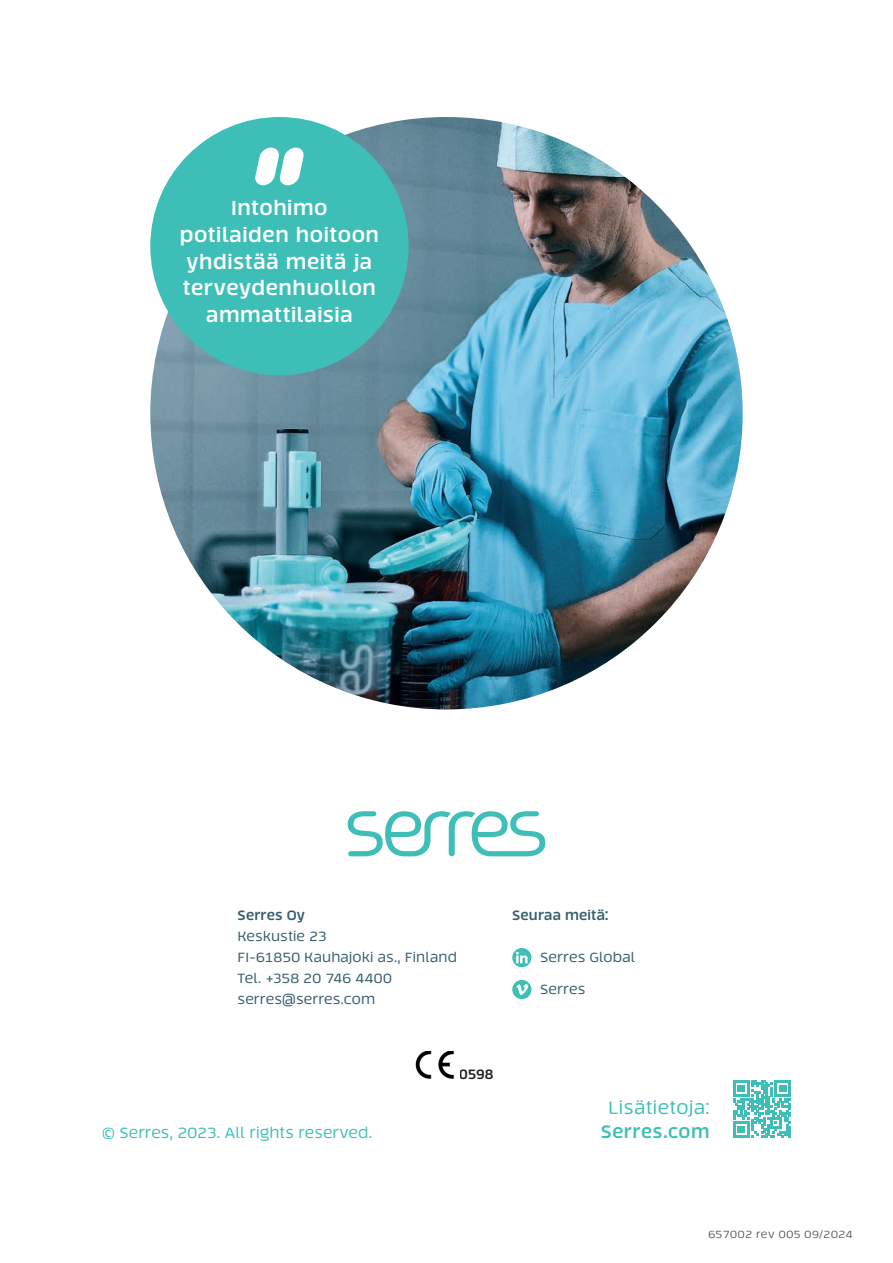
<style>
.page{position:relative;width:893px;height:1263px;background:#fff}
.page>*{position:absolute;margin:0;border:0;box-sizing:border-box;transform-origin:0 0}
.t1{font:700 20.1px/26.7px "Tecna";letter-spacing:.03em;color:#fff;text-align:center}
.t2{font:18px "Tecna";letter-spacing:.025em;color:#3dbfb8}
.t3{font:700 18px "Tecna";letter-spacing:.03em;color:#3dbfb8}
.t4{font:15px "Tecna";letter-spacing:.005em;color:#3dbfb8}
.t5{font:13.5px/21px "Tecna";letter-spacing:.01em;color:#345d6d}
.t6{font:700 13.5px "Tecna";letter-spacing:.015em;color:#345d6d}
.t7{font:700 13.5px "Tecna";color:#231f20}
.t8{font:300 10.5px "Tecna";letter-spacing:.06em;color:#3e3e3f}
</style>
<div class="page">
<svg style="left:348px;top:811px;width:197px;height:45px"></svg>
<svg style="left:733px;top:1080px;width:58px;height:58px"></svg>
<svg style="left:512px;top:980px;width:19px;height:19px"></svg>
<svg style="left:512px;top:948px;width:19px;height:19px"></svg>
<svg style="left:516px;top:952px;width:12px;height:11px"></svg>
<svg style="left:516px;top:982px;width:14px;height:13px"></svg>
<img style="left:150px;top:117px;width:593px;height:592px;border-radius:296px">
<div style="left:150px;top:117px;width:259px;height:258px;background:#3dbfb8;border-radius:50%"></div>
<svg style="left:255px;top:148px;width:49px;height:37px"></svg>
<img style="left:415px;top:1051px;width:39px;height:28px">
<h1 class="t1" style="left:180px;top:195px;width:201px">Intohimo potilaiden hoitoon yhdistää meitä ja terveydenhuollon ammattilaisia</h1>
<p class="t6" style="left:238px;top:906px;width:69px">Serres Oy</p>
<p class="t5" style="left:238px;top:926px;width:221px">Keskustie 23<br>FI-61850 Kauhajoki as., Finland<br>Tel. +358 20 746 4400 serres@serres.com</p>
<p class="t6" style="left:512px;top:906px;width:98px">Seuraa meitä:</p>
<p class="t5" style="left:540px;top:947px;width:96px">Serres Global</p>
<p class="t5" style="left:540px;top:979px;width:47px">Serres</p>
<p class="t4" style="left:102px;top:1123px;width:272px">© Serres, 2023. All rights reserved.</p>
<p class="t7" style="left:459px;top:1065px;width:36px">0598</p>
<h2 class="t2" style="left:608px;top:1096px;width:103px">Lisätietoja:</h2>
<h2 class="t3" style="left:601px;top:1120px;width:110px">Serres.com</h2>
<p class="t8" style="left:708px;top:1228px;width:146px">657002 rev 005 09/2024</p>
</div>
